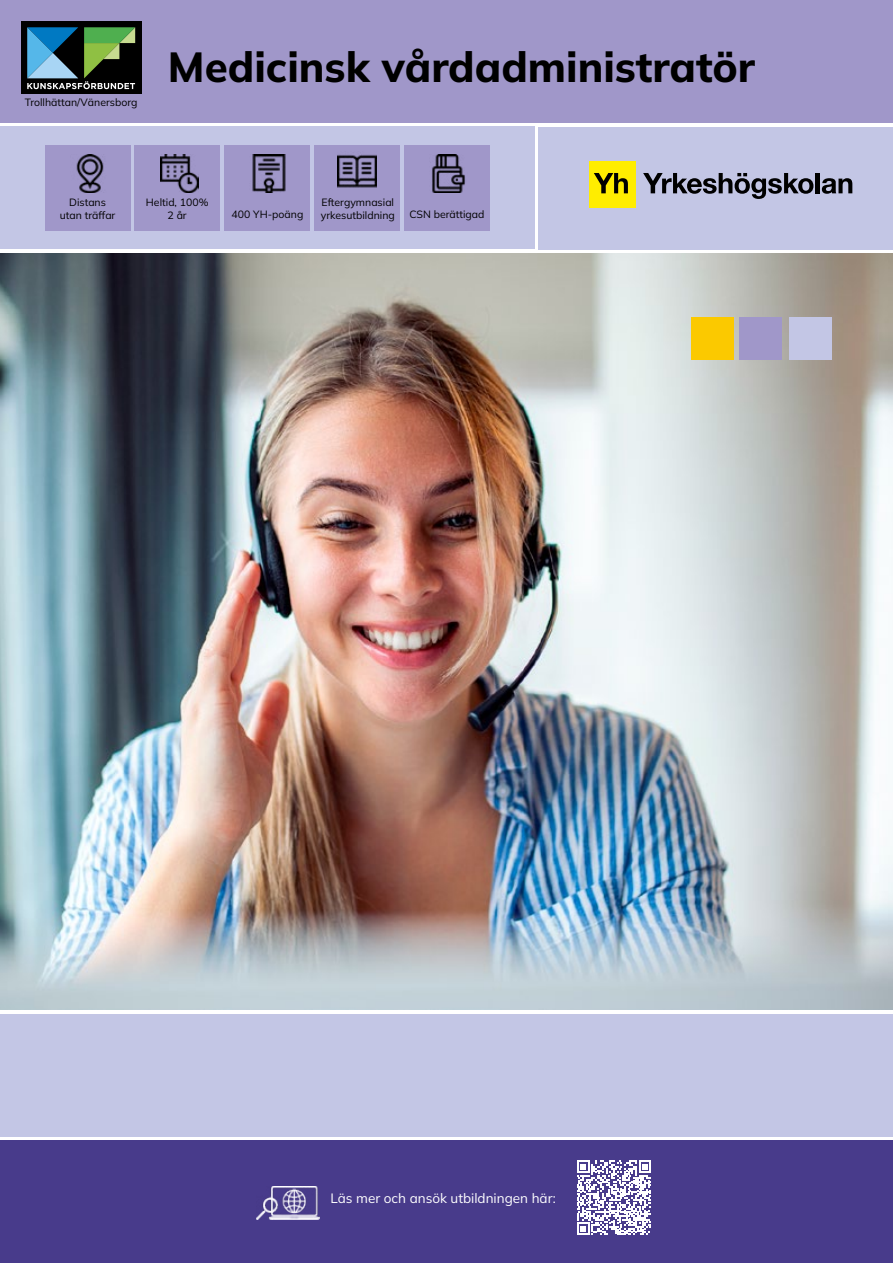
<style>
.page{position:relative;width:893px;height:1263px;background:#fff}
.page>*{position:absolute;margin:0;border:0;box-sizing:border-box;transform-origin:0 0}
.t1{font:800 42px "Mulish";color:#000}
.brödtext__Vit_8pkt{font:13.5px "Mulish";color:#fff}
.byline_symbol_-centrerad__7pkt{font:10.5px "Mulish";color:#000}
</style>
<div class="page">
<div style="left:0;top:1140px;width:893px;height:123px;background:#483b8b"></div>
<div style="left:0;top:0;width:893px;height:122px;background:#a097c9"></div>
<div style="left:0;top:127px;width:534px;height:122px;background:#c3c6e5"></div>
<div style="left:0;top:1014px;width:893px;height:122px;background:#c3c6e5"></div>
<div style="left:21px;top:21px;width:120px;height:72px;background:#000"></div>
<svg style="left:27px;top:27px;width:108px;height:62px"></svg>
<div style="left:314px;top:146px;width:85px;height:85px;background:#a097c9"></div>
<div style="left:135px;top:146px;width:85px;height:85px;background:#a097c9"></div>
<div style="left:45px;top:146px;width:85px;height:85px;background:#a097c9"></div>
<div style="left:225px;top:146px;width:85px;height:85px;background:#a097c9"></div>
<img style="left:256px;top:1186px;width:63px;height:33px">
<div style="left:404px;top:146px;width:85px;height:85px;background:#a097c9"></div>
<img style="left:252px;top:154px;width:34px;height:38px">
<img style="left:338px;top:154px;width:38px;height:34px">
<img style="left:432px;top:154px;width:33px;height:38px">
<img style="left:160px;top:154px;width:39px;height:38px">
<img style="left:76px;top:154px;width:28px;height:38px">
<div style="left:538px;top:127px;width:355px;height:122px;background:#c3c6e5"></div>
<div style="left:589px;top:161px;width:47px;height:47px;background:#ffed00"></div>
<svg style="left:594px;top:173px;width:34px;height:20px"></svg>
<svg style="left:643px;top:173px;width:170px;height:26px"></svg>
<hr style="left:816px;top:173px;width:4px;height:20px;background:#000">
<svg style="left:822px;top:178px;width:30px;height:16px"></svg>
<svg style="left:577px;top:1160px;width:74px;height:75px"></svg>
<img style="left:0;top:253px;width:893px;height:756px">
<div style="left:691px;top:317px;width:42px;height:42px;background:#fbc900"></div>
<div style="left:740px;top:317px;width:42px;height:42px;background:#a097c9"></div>
<div style="left:790px;top:317px;width:42px;height:42px;background:#c3c6e5"></div>
<p class="byline_symbol_-centrerad__7pkt" style="left:25px;top:95px;width:114px">Trollhättan/Vänersborg</p>
<p class="t1" style="left:168px;top:38px;width:589px">Medicinsk vårdadministratör</p>
<p class="byline_symbol_-centrerad__7pkt" style="left:69px;top:195px;width:38px">Distans</p>
<p class="byline_symbol_-centrerad__7pkt" style="left:60px;top:208px;width:57px">utan träffar</p>
<p class="byline_symbol_-centrerad__7pkt" style="left:146px;top:195px;width:64px">Heltid, 100%</p>
<p class="byline_symbol_-centrerad__7pkt" style="left:168px;top:208px;width:21px">2 år</p>
<p class="byline_symbol_-centrerad__7pkt" style="left:322px;top:195px;width:74px">Eftergymnasial</p>
<p class="byline_symbol_-centrerad__7pkt" style="left:321px;top:208px;width:76px">yrkesutbildning</p>
<p class="byline_symbol_-centrerad__7pkt" style="left:232px;top:207px;width:73px">400 YH-poäng</p>
<p class="byline_symbol_-centrerad__7pkt" style="left:410px;top:207px;width:76px">CSN berättigad</p>
<p class="brödtext__Vit_8pkt" style="left:331px;top:1189px;width:227px">Läs mer och ansök utbildningen här:</p>
</div>
